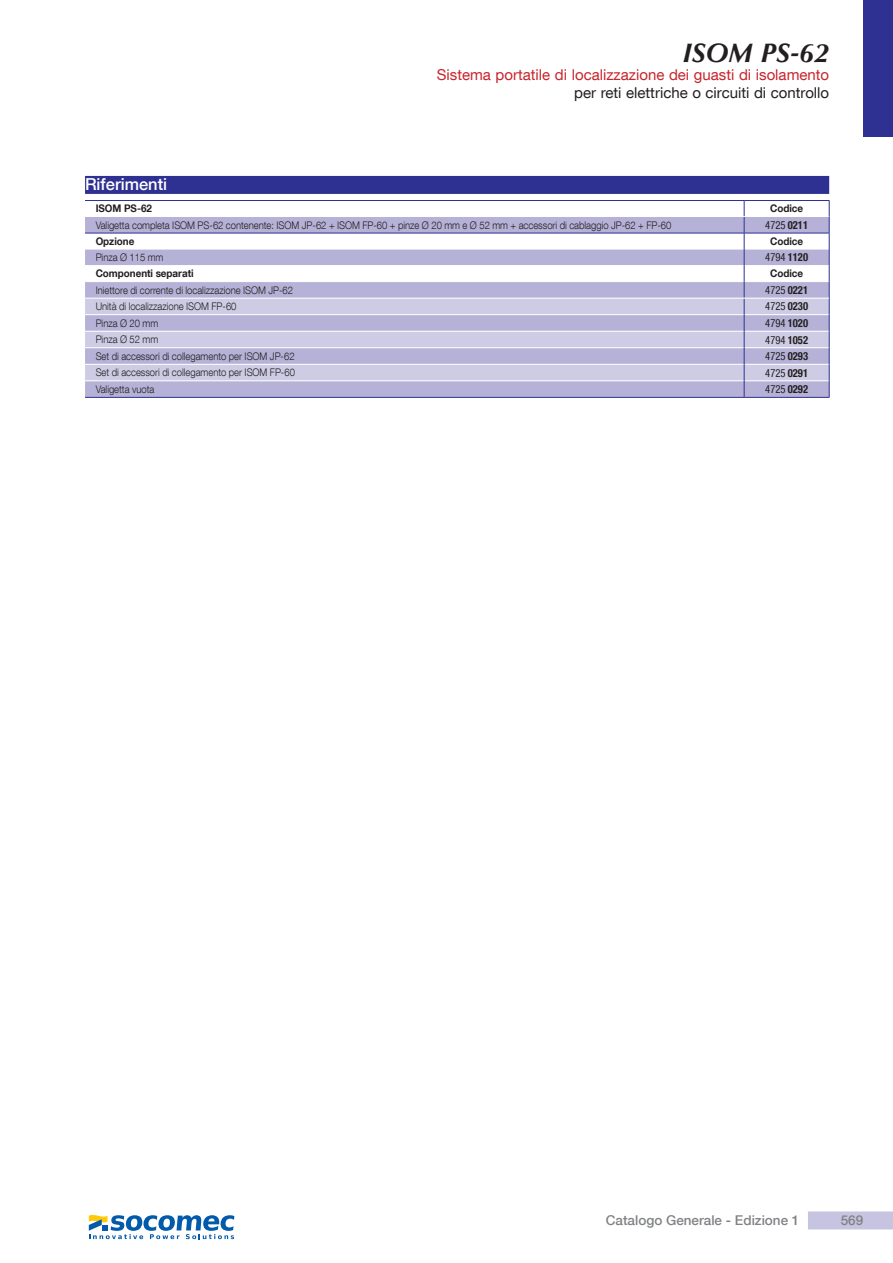
<style>
.page{position:relative;width:893px;height:1263px;background:#fff}
.page>*{position:absolute;margin:0;border:0;box-sizing:border-box;transform-origin:0 0}
.t1{font:italic 700 27px "Optima LT Std";color:#231f20}
.t2{font:500 16.5px "Helvetica Neue LT Com";color:#fff}
.t3{font:15px "Helvetica Neue LT Com";color:#c8242b}
.t4{font:15px "Helvetica Neue LT Com";color:#231f20}
.t5{font:500 13.5px "Helvetica Neue LT Com";color:#808285}
.t6{font:condensed 11.25px "Helvetica Neue LT Com";color:#231f20;scale:.94 1}
.t7{font:300 10.5px "Helvetica Neue LT Com";letter-spacing:-.005em;color:#231f20;scale:.9 1}
.t8{font:700 10.5px "Helvetica Neue LT Com";letter-spacing:-.005em;color:#231f20;scale:.94 1}
.s1{font-weight:700}
</style>
<div class="page">
<div style="left:808px;top:1211px;width:85px;height:18px;background:#c6c4e1"></div>
<div style="left:863px;top:0;width:30px;height:136px;background:#2e3092"></div>
<svg style="left:85px;top:217px;width:744px;height:180px;fill:#b6b2d7"></svg>
<svg style="left:85px;top:299px;width:744px;height:81px;background:#c4c1df"></svg>
<hr style="left:85px;top:314px;width:659px;height:1px;background:#fff">
<hr style="left:85px;top:331px;width:659px;height:1px;background:#fff">
<hr style="left:85px;top:249px;width:659px;height:1px;background:#fff">
<hr style="left:744px;top:249px;width:85px;height:1px;background:#fff">
<hr style="left:744px;top:314px;width:85px;height:1px;background:#fff">
<hr style="left:85px;top:265px;width:659px;height:1px;background:#fff">
<hr style="left:85px;top:347px;width:659px;height:1px;background:#fff">
<hr style="left:744px;top:265px;width:85px;height:1px;background:#fff">
<hr style="left:744px;top:331px;width:85px;height:1px;background:#fff">
<hr style="left:85px;top:364px;width:659px;height:1px;background:#fff">
<hr style="left:744px;top:347px;width:85px;height:1px;background:#fff">
<hr style="left:85px;top:380px;width:659px;height:1px;background:#fff">
<hr style="left:744px;top:364px;width:85px;height:1px;background:#fff">
<hr style="left:85px;top:281px;width:659px;height:1px;background:#fff">
<hr style="left:744px;top:281px;width:85px;height:1px;background:#fff">
<hr style="left:744px;top:380px;width:85px;height:1px;background:#fff">
<hr style="left:85px;top:397px;width:659px;height:1px;background:#2e3092">
<hr style="left:744px;top:397px;width:85px;height:1px;background:#2e3092">
<hr style="left:85px;top:200px;width:659px;height:1px;background:#2e3092">
<hr style="left:744px;top:200px;width:85px;height:1px;background:#2e3092">
<svg style="left:744px;top:201px;width:1px;height:196px"></svg>
<hr style="left:744px;top:216px;width:85px;height:1px;background:#fff">
<svg style="left:829px;top:201px;width:1px;height:196px"></svg>
<hr style="left:85px;top:233px;width:659px;height:1px;background:#2e3092">
<hr style="left:744px;top:233px;width:85px;height:1px;background:#2e3092">
<hr style="left:85px;top:298px;width:659px;height:1px;background:#fff">
<hr style="left:744px;top:298px;width:85px;height:1px;background:#fff">
<div style="left:85px;top:176px;width:744px;height:18px;background:#2e3092"></div>
<svg style="left:89px;top:1215px;width:145px;height:24px"></svg>
<h2 class="t2" style="left:85px;top:175px;width:84px">Riferimenti</h2>
<h1 class="t1" style="left:683px;top:37px;width:148px">ISOM PS-62</h1>
<h3 class="t3" style="left:437px;top:66px;width:394px">Sistema portatile di localizzazione dei guasti di isolamento</h3>
<h3 class="t4" style="left:574px;top:84px;width:257px">per reti elettriche o circuiti di controllo</h3>
<p class="t8" style="left:96px;top:202px;width:61px">ISOM PS-62</p>
<p class="t8" style="left:770px;top:202px;width:37px">Codice</p>
<p class="t7" style="left:96px;top:218px;width:641px">Valigetta completa ISOM PS-62 contenente: ISOM JP-62 + ISOM FP-60 + pinze Ø 20 mm e Ø 52 mm + accessori di cablaggio JP-62 + FP-60</p>
<p class="t6" style="left:765px;top:218px;width:47px">4725 <span class="s1">0211</span></p>
<p class="t8" style="left:96px;top:234px;width:43px">Opzione</p>
<p class="t8" style="left:770px;top:234px;width:37px">Codice</p>
<p class="t7" style="left:96px;top:251px;width:77px">Pinza Ø 115 mm</p>
<p class="t6" style="left:765px;top:251px;width:47px">4794 <span class="s1">1120</span></p>
<p class="t8" style="left:96px;top:267px;width:106px">Componenti separati</p>
<p class="t8" style="left:770px;top:267px;width:37px">Codice</p>
<p class="t7" style="left:96px;top:283px;width:221px">Iniettore di corrente di localizzazione ISOM JP-62</p>
<p class="t6" style="left:765px;top:283px;width:47px">4725 <span class="s1">0221</span></p>
<p class="t7" style="left:96px;top:300px;width:158px">Unità di localizzazione ISOM FP-60</p>
<p class="t6" style="left:765px;top:300px;width:47px">4725 <span class="s1">0230</span></p>
<p class="t7" style="left:96px;top:317px;width:71px">Pinza Ø 20 mm</p>
<p class="t6" style="left:765px;top:316px;width:47px">4794 <span class="s1">1020</span></p>
<p class="t7" style="left:96px;top:333px;width:71px">Pinza Ø 52 mm</p>
<p class="t6" style="left:765px;top:333px;width:47px">4794 <span class="s1">1052</span></p>
<p class="t7" style="left:96px;top:350px;width:223px">Set di accessori di collegamento per ISOM JP-62</p>
<p class="t6" style="left:765px;top:349px;width:47px">4725 <span class="s1">0293</span></p>
<p class="t7" style="left:96px;top:366px;width:223px">Set di accessori di collegamento per ISOM FP-60</p>
<p class="t6" style="left:765px;top:366px;width:47px">4725 <span class="s1">0291</span></p>
<p class="t7" style="left:96px;top:383px;width:67px">Valigetta vuota</p>
<p class="t6" style="left:765px;top:382px;width:47px">4725 <span class="s1">0292</span></p>
<p class="t5" style="left:606px;top:1212px;width:195px">Catalogo Generale - Edizione 1</p>
<p class="t5" style="left:841px;top:1212px;width:24px">569</p>
</div>
